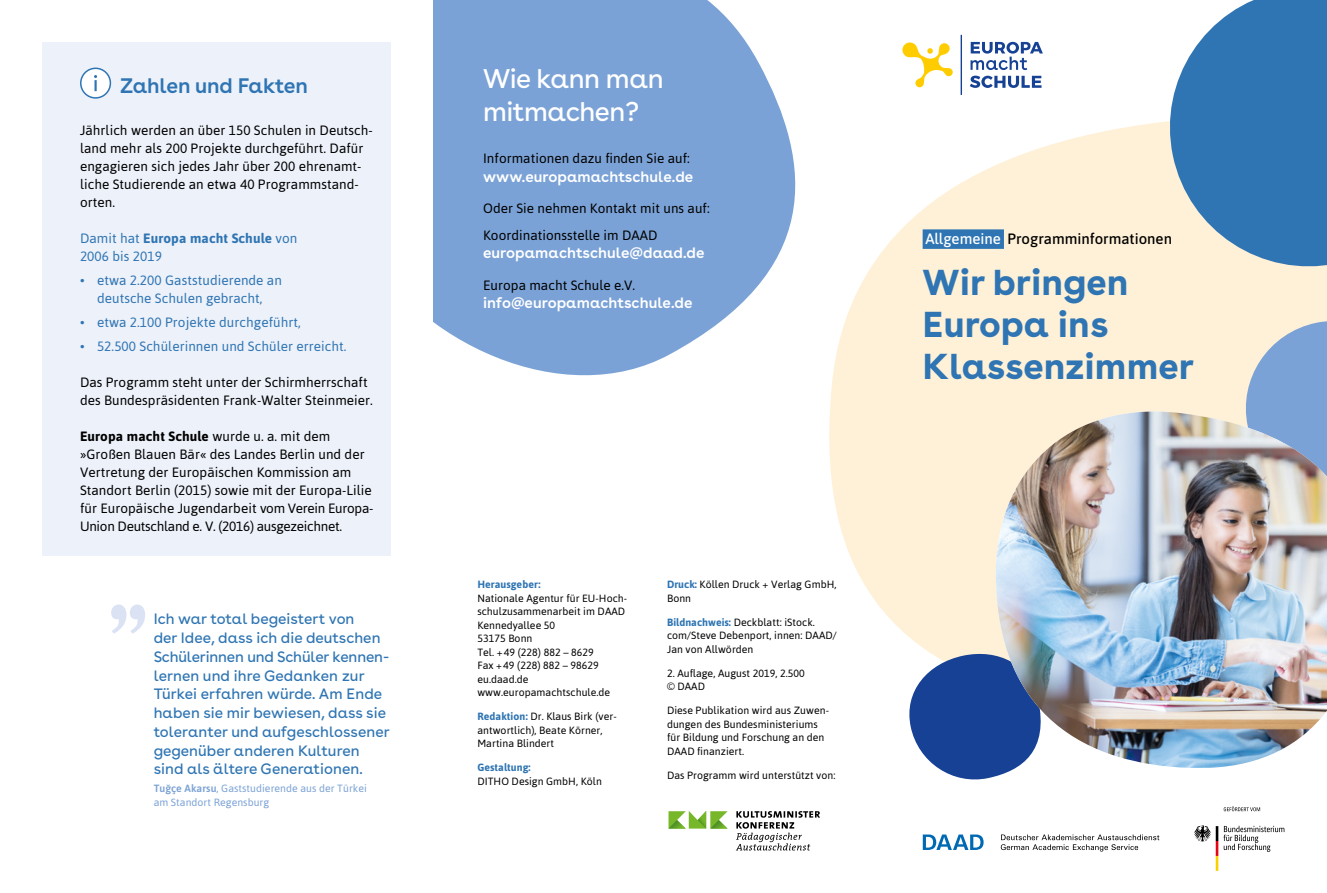
<style>
.page{position:relative;width:1327px;height:893px;background:#fff}
.page>*{position:absolute;margin:0;border:0;box-sizing:border-box;transform-origin:0 0}
.t1{font:700 36px/42px "Buenos Aires";color:#2f75b3}
.t2{font:27px/33px "Buenos Aires";letter-spacing:-.02em;color:#fff}
.t3{font:600 21px "Buenos Aires";letter-spacing:-.01em;color:#2f75b3}
.t4{font:15px/18.8px "Buenos Aires";letter-spacing:.005em;color:#2f75b3}
.t5{font:600 15px "Buenos Aires";letter-spacing:.005em;color:#fff}
.t6{font:500 15px "Asap";color:#000}
.t7{font:13.5px/18px "Asap";letter-spacing:.005em;color:#000}
.t8{font:13.5px/18px "Asap";letter-spacing:.005em;color:#2f75b3}
.t9{font:10.5px/13.5px "Asap";letter-spacing:.005em;color:#000}
.t10{font:10.5px/13.5px "Asap";letter-spacing:.005em;color:#7ba2d6}
.t11{font:700 10.5px "Asap";letter-spacing:.005em;color:#2f75b3}
.s1{font-weight:700}
.s2{font-weight:600}
.s3{font-weight:700;color:#2f75b3}
.s4{color:#fff}
</style>
<div class="page">
<svg style="left:1001px;top:834px;width:158px;height:17px"></svg>
<svg style="left:923px;top:834px;width:60px;height:16px"></svg>
<svg style="left:1194px;top:825px;width:90px;height:46px"></svg>
<svg style="left:1223px;top:806px;width:37px;height:5px"></svg>
<svg style="left:829px;top:122px;width:498px;height:526px;fill:#fff1d7"></svg>
<svg style="left:1238px;top:313px;width:89px;height:87px;background:#aec0d6"></svg>
<svg style="left:909px;top:648px;width:107px;height:132px"></svg>
<svg style="left:1157px;top:0;width:170px;height:279px;background:#6697c0"></svg>
<hr style="left:960px;top:35px;width:2px;height:60px;background:#164194">
<svg style="left:902px;top:42px;width:50px;height:45px"></svg>
<svg style="left:970px;top:76px;width:71px;height:12px"></svg>
<svg style="left:970px;top:42px;width:73px;height:28px"></svg>
<svg style="left:996px;top:400px;width:331px;height:11px;background:#deddd6"></svg>
<img style="left:996px;top:411px;width:331px;height:357px">
<div style="left:922px;top:229px;width:82px;height:20px;background:#2f75b3"></div>
<svg style="left:668px;top:811px;width:59px;height:18px"></svg>
<img style="left:668px;top:820px;width:18px;height:9px">
<svg style="left:736px;top:811px;width:84px;height:39px"></svg>
<svg style="left:434px;top:0;width:362px;height:376px;background:#8caedb"></svg>
<div style="left:43px;top:43px;width:348px;height:513px;background:#edf1fa"></div>
<svg style="left:111px;top:604px;width:34px;height:29px"></svg>
<div style="left:81px;top:68px;width:29px;height:30px;background:#fff;border-radius:50%"></div>
<div style="left:80px;top:68px;width:31px;height:31px;border:2px solid #2f75b3;border-radius:50%"></div>
<svg style="left:94px;top:75px;width:3px;height:16px"></svg>
<h3 class="t3" style="left:120px;top:71px;width:189px">Zahlen und Fakten</h3>
<p class="t7" style="left:80px;top:121px;width:294px">Jährlich werden an über 150 Schulen in Deutsch&shy;land mehr als 200 Projekte durchgeführt. Dafür engagieren sich jedes Jahr über 200 ehrenamt&shy;liche Studierende an etwa 40 Programmstand&shy;orten.</p>
<p class="t8" style="left:80px;top:229px;width:219px">Damit hat <span class="s1">Europa macht Schule</span> von<br>2006 bis 2019</p>
<p class="t8" style="left:80px;top:271px;width:203px;text-align:center">• etwa 2.200 Gaststudierende an deutsche Schulen gebracht,</p>
<p class="t8" style="left:80px;top:313px;width:222px">• etwa 2.100 Projekte durchgeführt,</p>
<p class="t8" style="left:80px;top:337px;width:268px">• 52.500 Schülerinnen und Schüler erreicht.</p>
<p class="t7" style="left:80px;top:373px;width:294px">Das Programm steht unter der Schirmherrschaft des Bundespräsidenten Frank-Walter Steinmeier.</p>
<p class="t7" style="left:80px;top:427px;width:295px"><span class="s1">Europa macht Schule</span> wurde u. a. mit dem »Großen Blauen Bär« des Landes Berlin und der Vertretung der Europäischen Kommission am Standort Berlin (2015) sowie mit der Europa-Lilie für Europäische Jugendarbeit vom Verein Europa-Union Deutschland e. V. (2016) ausgezeichnet.</p>
<p class="t4" style="left:154px;top:609px;width:237px">Ich war total begeistert von<br>der Idee, dass ich die deutschen<br>Schülerinnen und Schüler kennen&shy;lernen und ihre Gedanken zur<br>Türkei erfahren würde. Am Ende haben sie mir bewiesen, dass sie toleranter und aufgeschlossener gegenüber anderen Kulturen sind als ältere Generationen.</p>
<p class="t10" style="left:154px;top:782px;width:215px"><span class="s2">Tuğçe Akarsu</span>, Gaststudierende aus der Türkei am Standort Regensburg</p>
<h2 class="t2" style="left:483px;top:61px;width:182px">Wie kann man mitmachen?</h2>
<p class="t7" style="left:483px;top:149px;width:208px">Informationen dazu finden Sie auf:</p>
<p class="t5" style="left:483px;top:166px;width:212px">www.europamachtschule.de</p>
<p class="t7" style="left:483px;top:195px;width:228px;line-height:26.5px">Oder Sie nehmen Kontakt mit uns auf:<br>Koordinationsstelle im DAAD</p>
<p class="t5" style="left:483px;top:243px;width:223px">europamachtschule@daad.de</p>
<p class="t7" style="left:483px;top:276px;width:154px">Europa macht Schule e.V.</p>
<p class="t5" style="left:483px;top:293px;width:211px">info@europamachtschule.de</p>
<p class="t11" style="left:477px;top:578px;width:65px">Herausgeber:</p>
<p class="t9" style="left:477px;top:591px;width:151px">Nationale Agentur für EU-Hoch&shy;schulzusammenarbeit im DAAD<br>Kennedyallee 50<br>53175 Bonn<br>Tel. +49 (228) 882 – 8629<br>Fax +49 (228) 882 – 98629 eu.daad.de www.europamachtschule.de</p>
<p class="t9" style="left:477px;top:710px;width:141px"><span class="s3">Redaktion:</span> Dr. Klaus Birk (ver&shy;antwortlich), Beate Körner,<br>Martina Blindert</p>
<p class="t11" style="left:477px;top:761px;width:55px">Gestaltung:</p>
<p class="t9" style="left:477px;top:774px;width:126px">DITHO Design GmbH, Köln</p>
<p class="t9" style="left:667px;top:578px;width:171px"><span class="s3">Druck:</span> Köllen Druck + Verlag GmbH,<br>Bonn</p>
<p class="t9" style="left:667px;top:615px;width:171px"><span class="s3">Bildnachweis:</span> Deckblatt: iStock. com/Steve Debenport, innen: DAAD/<br>Jan von Allwörden</p>
<p class="t9" style="left:667px;top:666px;width:139px">2. Auflage, August 2019, 2.500 © DAAD</p>
<p class="t9" style="left:667px;top:704px;width:163px">Diese Publikation wird aus Zuwen&shy;dungen des Bundesministeriums für Bildung und Forschung an den<br>DAAD finanziert.</p>
<p class="t9" style="left:667px;top:768px;width:170px">Das Programm wird unterstützt von:</p>
<p class="t6" style="left:925px;top:228px;width:248px"><span class="s4">Allgemeine</span> Programminformationen</p>
<h1 class="t1" style="left:922px;top:261px;width:273px">Wir bringen<br>Europa ins<br>Klassenzimmer</h1>
</div>
